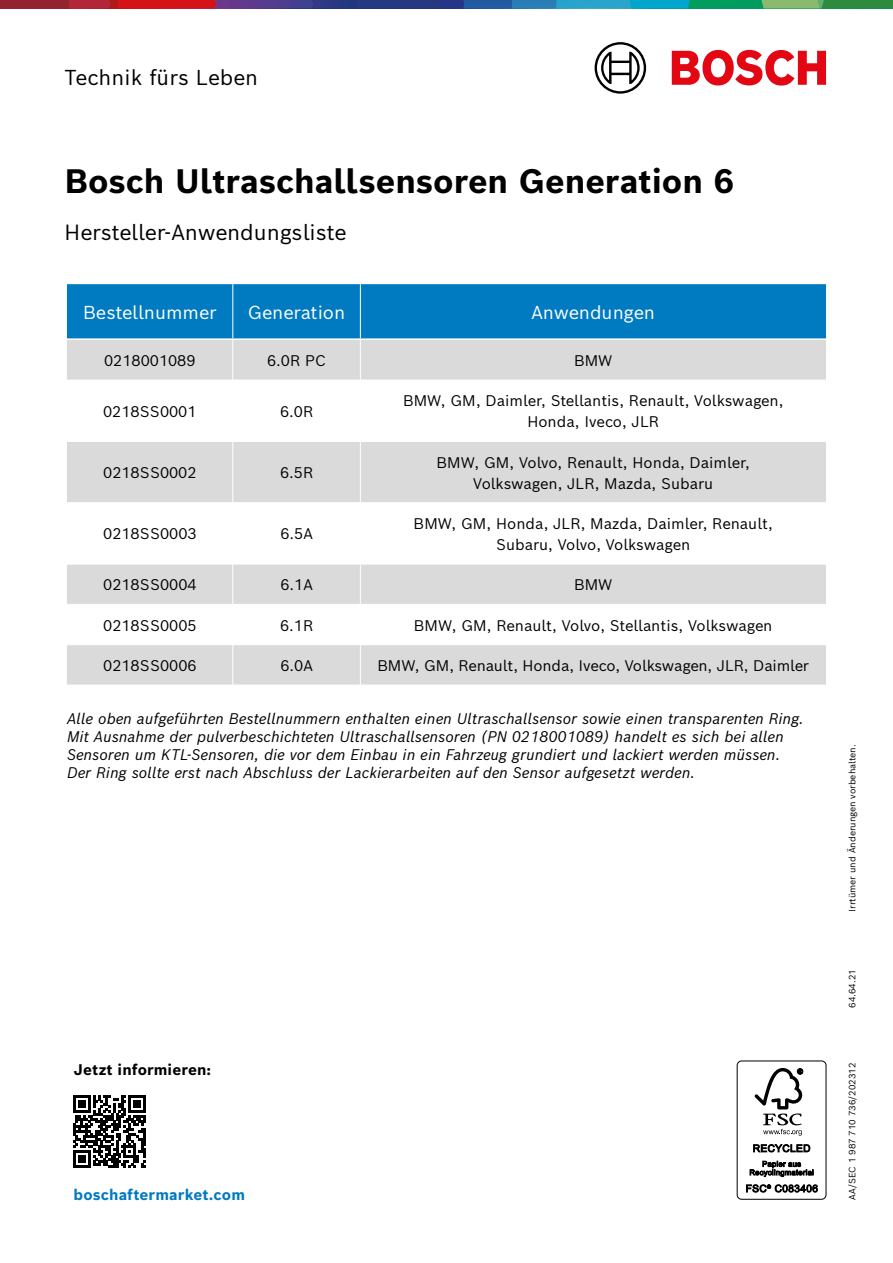
<style>
.page{position:relative;width:893px;height:1263px;background:#fff}
.page>*{position:absolute;margin:0;border:0;box-sizing:border-box;transform-origin:0 0}
.t1{font:700 33px "Bosch Sans";color:#000}
.t2{font:21.45px "Bosch Sans";letter-spacing:-.01em;color:#000}
.t3{font:21px "Bosch Sans";letter-spacing:-.005em;color:#000}
.t4{font:18.3px "Bosch Sans";letter-spacing:-.005em;color:#fff}
.t5{font:15px/21px "Bosch Sans";color:#000;text-align:center}
.t6{font:italic 15px/18px "Bosch Sans";color:#000}
.t7{font:700 15px "Bosch Sans";letter-spacing:.005em;color:#007ac0}
.t8{font:700 15px "Bosch Sans";letter-spacing:.005em;color:#000}
.t9{font:9px "Bosch Sans";color:#000}
</style>
<div class="page">
<div style="left:737px;top:1060px;width:89px;height:140px;border:1px solid #000;border-radius:4px"></div>
<svg style="left:754px;top:1068px;width:49px;height:68px"></svg>
<svg style="left:753px;top:1144px;width:57px;height:8px"></svg>
<svg style="left:750px;top:1161px;width:64px;height:16px"></svg>
<svg style="left:746px;top:1184px;width:72px;height:8px"></svg>
<div style="left:67px;top:284px;width:759px;height:54px;background:#007ac0"></div>
<div style="left:67px;top:340px;width:759px;height:345px;background:#dadada"></div>
<svg style="left:67px;top:381px;width:759px;height:263px"></svg>
<hr style="left:233px;top:284px;width:1px;height:54px;background:#fff">
<hr style="left:360px;top:284px;width:1px;height:54px;background:#fff">
<hr style="left:233px;top:340px;width:1px;height:40px;background:#fff">
<hr style="left:360px;top:340px;width:1px;height:40px;background:#fff">
<hr style="left:67px;top:380px;width:166px;height:1px;background:#fff">
<hr style="left:233px;top:380px;width:127px;height:1px;background:#fff">
<hr style="left:360px;top:380px;width:466px;height:1px;background:#fff">
<hr style="left:233px;top:380px;width:1px;height:61px;background:#fff">
<hr style="left:360px;top:380px;width:1px;height:61px;background:#fff">
<hr style="left:67px;top:441px;width:166px;height:1px;background:#fff">
<hr style="left:233px;top:441px;width:127px;height:1px;background:#fff">
<hr style="left:360px;top:441px;width:466px;height:1px;background:#fff">
<hr style="left:233px;top:442px;width:1px;height:60px;background:#fff">
<hr style="left:360px;top:442px;width:1px;height:60px;background:#fff">
<hr style="left:67px;top:502px;width:166px;height:1px;background:#fff">
<hr style="left:233px;top:502px;width:127px;height:1px;background:#fff">
<hr style="left:360px;top:502px;width:466px;height:1px;background:#fff">
<hr style="left:233px;top:503px;width:1px;height:61px;background:#fff">
<hr style="left:360px;top:503px;width:1px;height:61px;background:#fff">
<hr style="left:67px;top:564px;width:166px;height:1px;background:#fff">
<hr style="left:233px;top:564px;width:127px;height:1px;background:#fff">
<hr style="left:360px;top:564px;width:466px;height:1px;background:#fff">
<hr style="left:233px;top:564px;width:1px;height:40px;background:#fff">
<hr style="left:360px;top:564px;width:1px;height:40px;background:#fff">
<hr style="left:67px;top:604px;width:166px;height:1px;background:#fff">
<hr style="left:233px;top:604px;width:127px;height:1px;background:#fff">
<hr style="left:360px;top:604px;width:466px;height:1px;background:#fff">
<hr style="left:233px;top:604px;width:1px;height:40px;background:#fff">
<hr style="left:360px;top:604px;width:1px;height:40px;background:#fff">
<hr style="left:67px;top:644px;width:166px;height:1px;background:#fff">
<hr style="left:233px;top:644px;width:127px;height:1px;background:#fff">
<hr style="left:360px;top:644px;width:466px;height:1px;background:#fff">
<hr style="left:233px;top:645px;width:1px;height:40px;background:#fff">
<hr style="left:360px;top:645px;width:1px;height:40px;background:#fff">
<svg style="left:73px;top:1095px;width:73px;height:73px"></svg>
<div style="left:0;top:0;width:69px;height:9px;background:#942330"></div>
<svg style="left:69px;top:0;width:824px;height:9px;background:#496378"></svg>
<svg style="left:672px;top:50px;width:154px;height:36px"></svg>
<svg style="left:595px;top:42px;width:51px;height:52px"></svg>
<h3 class="t3" style="left:65px;top:60px;width:195px">Technik fürs Leben</h3>
<h1 class="t1" style="left:65px;top:153px;width:671px">Bosch Ultraschallsensoren Generation 6</h1>
<h2 class="t2" style="left:65px;top:214px;width:284px">Hersteller-Anwendungsliste</h2>
<p class="t4" style="left:83px;top:297px;width:135px">Bestellnummer</p>
<p class="t4" style="left:248px;top:297px;width:99px">Generation</p>
<p class="t4" style="left:531px;top:297px;width:125px">Anwendungen</p>
<p class="t5" style="left:104px;top:349px;width:93px">0218001089</p>
<p class="t5" style="left:267px;top:349px;width:61px">6.0R PC</p>
<p class="t5" style="left:574px;top:349px;width:40px">BMW</p>
<p class="t5" style="left:103px;top:399px;width:95px">0218SS0001</p>
<p class="t5" style="left:280px;top:399px;width:35px">6.0R</p>
<p class="t5" style="left:403px;top:389px;width:382px">BMW, GM, Daimler, Stellantis, Renault, Volkswagen,<br>Honda, Iveco, JLR</p>
<p class="t5" style="left:103px;top:461px;width:95px">0218SS0002</p>
<p class="t5" style="left:280px;top:461px;width:35px">6.5R</p>
<p class="t5" style="left:437px;top:450px;width:315px">BMW, GM, Volvo, Renault, Honda, Daimler,<br>Volkswagen, JLR, Mazda, Subaru</p>
<p class="t5" style="left:103px;top:522px;width:95px">0218SS0003</p>
<p class="t5" style="left:280px;top:522px;width:34px">6.5A</p>
<p class="t5" style="left:414px;top:512px;width:361px">BMW, GM, Honda, JLR, Mazda, Daimler, Renault,<br>Subaru, Volvo, Volkswagen</p>
<p class="t5" style="left:103px;top:573px;width:95px">0218SS0004</p>
<p class="t5" style="left:280px;top:573px;width:34px">6.1A</p>
<p class="t5" style="left:574px;top:573px;width:40px">BMW</p>
<p class="t5" style="left:103px;top:613px;width:95px">0218SS0005</p>
<p class="t5" style="left:280px;top:613px;width:35px">6.1R</p>
<p class="t5" style="left:414px;top:613px;width:360px">BMW, GM, Renault, Volvo, Stellantis, Volkswagen</p>
<p class="t5" style="left:103px;top:653px;width:95px">0218SS0006</p>
<p class="t5" style="left:280px;top:653px;width:34px">6.0A</p>
<p class="t5" style="left:377px;top:653px;width:433px">BMW, GM, Renault, Honda, Iveco, Volkswagen, JLR, Daimler</p>
<p class="t6" style="left:67px;top:708px;width:738px">Alle oben aufgeführten Bestellnummern enthalten einen Ultraschallsensor sowie einen transparenten Ring.<br>Mit Ausnahme der pulverbeschichteten Ultraschallsensoren (PN 0218001089) handelt es sich bei allen Sensoren um KTL-Sensoren, die vor dem Einbau in ein Fahrzeug grundiert und lackiert werden müssen.<br>Der Ring sollte erst nach Abschluss der Lackierarbeiten auf den Sensor aufgesetzt werden.</p>
<p class="t8" style="left:74px;top:1057px;width:139px">Jetzt informieren:</p>
<p class="t7" style="left:74px;top:1182px;width:173px">boschaftermarket.com</p>
<p class="t9" style="left:845px;top:912px;width:169px;rotate:-90deg">Irrtümer und Änderungen vorbehalten.</p>
<p class="t9" style="left:845px;top:1008px;width:40px;rotate:-90deg">64.64.21</p>
<p class="t9" style="left:845px;top:1200px;width:138px;rotate:-90deg">AA/SEC 1 987 710 736/202312</p>
</div>
